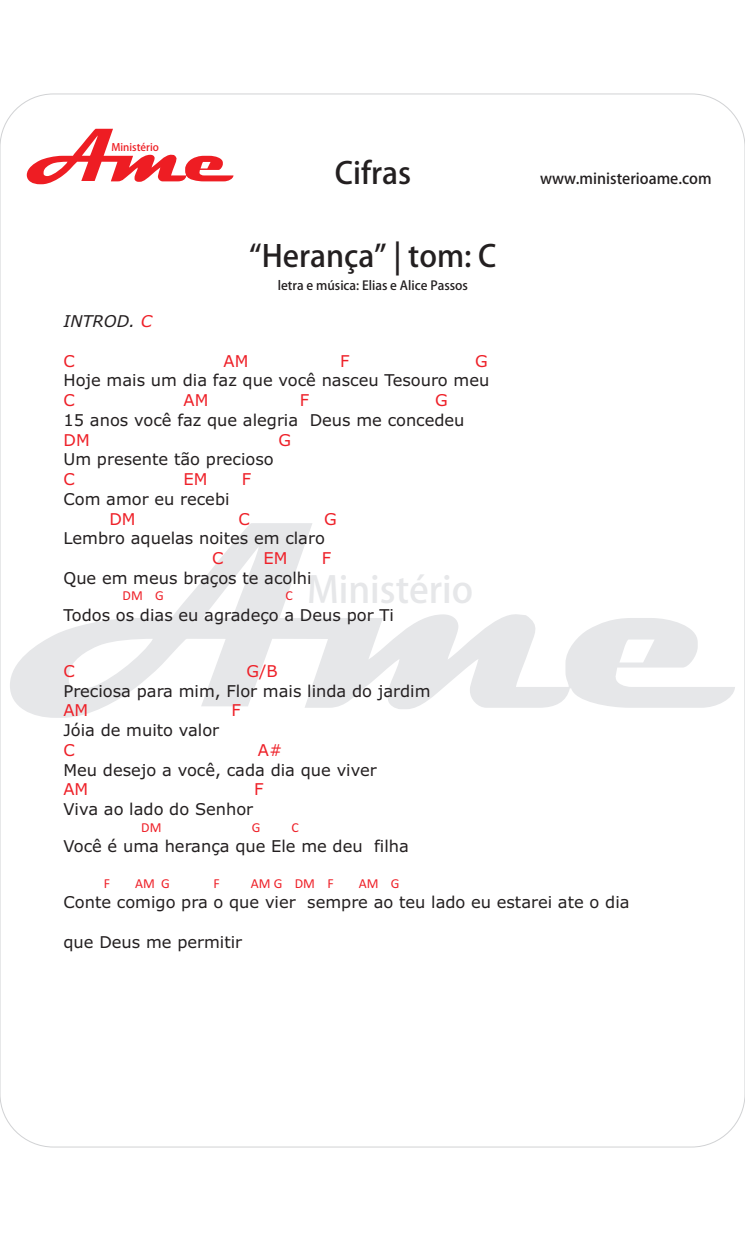
<style>
.page{position:relative;width:745px;height:1241px;background:#fff}
.page>*{position:absolute;margin:0;border:0;box-sizing:border-box;transform-origin:0 0}
.t1{font:36.38px "Koz Go Pro";color:#e6e7e9}
.t2{font:30px "Koz Go Pro";color:#231f20}
.t3{font:16.25px "Verdana";color:#231f20}
.t4{font:16.25px "Verdana";color:#ee2028}
.t5{font:italic 16.25px "Verdana";color:#231f20}
.t6{font:15px "Koz Go Pro";color:#231f20}
.t7{font:13.75px "Calibri";color:#ee2028}
.t8{font:12.5px "Koz Go Pro";color:#231f20}
.t9{font:10.38px "Koz Go Pro";color:#ee1d23}
.s1{color:#ee2028}
</style>
<div class="page">
<svg style="left:10px;top:523px;width:724px;height:194px"></svg>
<svg style="left:27px;top:129px;width:206px;height:55px"></svg>
<p class="t9" style="left:111px;top:142px;width:49px">Ministério</p>
<p class="t5" style="left:63px;top:314px;width:90px">INTROD. <span class="s1">C</span></p>
<h2 class="t2" style="left:335px;top:157px;width:78px">Cifras</h2>
<h2 class="t2" style="left:249px;top:240px;width:249px">“Herança” | tom: C</h2>
<p class="t8" style="left:277px;top:279px;width:191px">letra e música: Elias e Alice Passos</p>
<p class="t4" style="left:63px;top:354px;width:13px">C</p>
<p class="t4" style="left:223px;top:354px;width:26px">AM</p>
<p class="t4" style="left:340px;top:354px;width:11px">F</p>
<p class="t4" style="left:475px;top:354px;width:14px">G</p>
<p class="t4" style="left:63px;top:393px;width:13px">C</p>
<p class="t4" style="left:183px;top:393px;width:26px">AM</p>
<p class="t4" style="left:300px;top:393px;width:11px">F</p>
<p class="t4" style="left:435px;top:393px;width:14px">G</p>
<p class="t4" style="left:63px;top:433px;width:28px">DM</p>
<p class="t4" style="left:278px;top:433px;width:14px">G</p>
<p class="t4" style="left:63px;top:472px;width:13px">C</p>
<p class="t4" style="left:183px;top:472px;width:25px">EM</p>
<p class="t4" style="left:242px;top:472px;width:11px">F</p>
<p class="t4" style="left:109px;top:512px;width:28px">DM</p>
<p class="t4" style="left:238px;top:512px;width:13px">C</p>
<p class="t4" style="left:324px;top:512px;width:14px">G</p>
<p class="t4" style="left:212px;top:551px;width:13px">C</p>
<p class="t4" style="left:263px;top:551px;width:25px">EM</p>
<p class="t4" style="left:322px;top:551px;width:11px">F</p>
<p class="t7" style="left:122px;top:590px;width:43px">DM G</p>
<p class="t7" style="left:285px;top:590px;width:9px">C</p>
<p class="t3" style="left:63px;top:374px;width:427px">Hoje mais um dia faz que você nasceu Tesouro meu</p>
<p class="t3" style="left:63px;top:413px;width:402px">15 anos você faz que alegria Deus me concedeu</p>
<p class="t3" style="left:63px;top:453px;width:212px">Um presente tão precioso</p>
<p class="t3" style="left:63px;top:492px;width:167px">Com amor eu recebi</p>
<p class="t3" style="left:63px;top:532px;width:263px">Lembro aquelas noites em claro</p>
<p class="t3" style="left:63px;top:571px;width:249px">Que em meus braços te acolhi</p>
<p class="t3" style="left:63px;top:608px;width:331px">Todos os dias eu agradeço a Deus por Ti</p>
<h1 class="t1" style="left:307px;top:570px;width:168px">Ministério</h1>
<p class="t4" style="left:63px;top:664px;width:13px">C</p>
<p class="t4" style="left:246px;top:664px;width:33px">G/B</p>
<p class="t4" style="left:63px;top:703px;width:26px">AM</p>
<p class="t4" style="left:231px;top:703px;width:11px">F</p>
<p class="t4" style="left:63px;top:743px;width:13px">C</p>
<p class="t4" style="left:258px;top:743px;width:26px">A#</p>
<p class="t4" style="left:63px;top:782px;width:26px">AM</p>
<p class="t4" style="left:254px;top:782px;width:11px">F</p>
<p class="t7" style="left:141px;top:821px;width:22px">DM</p>
<p class="t7" style="left:251px;top:821px;width:10px">G</p>
<p class="t7" style="left:291px;top:821px;width:9px">C</p>
<p class="t3" style="left:63px;top:684px;width:368px">Preciosa para mim, Flor mais linda do jardim</p>
<p class="t3" style="left:63px;top:723px;width:157px">Jóia de muito valor</p>
<p class="t3" style="left:63px;top:763px;width:314px">Meu desejo a você, cada dia que viver</p>
<p class="t3" style="left:63px;top:802px;width:191px">Viva ao lado do Senhor</p>
<p class="t3" style="left:63px;top:839px;width:346px">Você é uma herança que Ele me deu filha</p>
<p class="t7" style="left:104px;top:877px;width:8px">F</p>
<p class="t7" style="left:135px;top:877px;width:36px">AM G</p>
<p class="t7" style="left:213px;top:877px;width:8px">F</p>
<p class="t7" style="left:251px;top:877px;width:84px">AM G DM F</p>
<p class="t7" style="left:358px;top:877px;width:42px">AM G</p>
<p class="t6" style="left:540px;top:171px;width:173px">www.ministerioame.com</p>
<p class="t3" style="left:63px;top:895px;width:567px">Conte comigo pra o que vier sempre ao teu lado eu estarei ate o dia</p>
<p class="t3" style="left:63px;top:935px;width:180px">que Deus me permitir</p>
</div>
